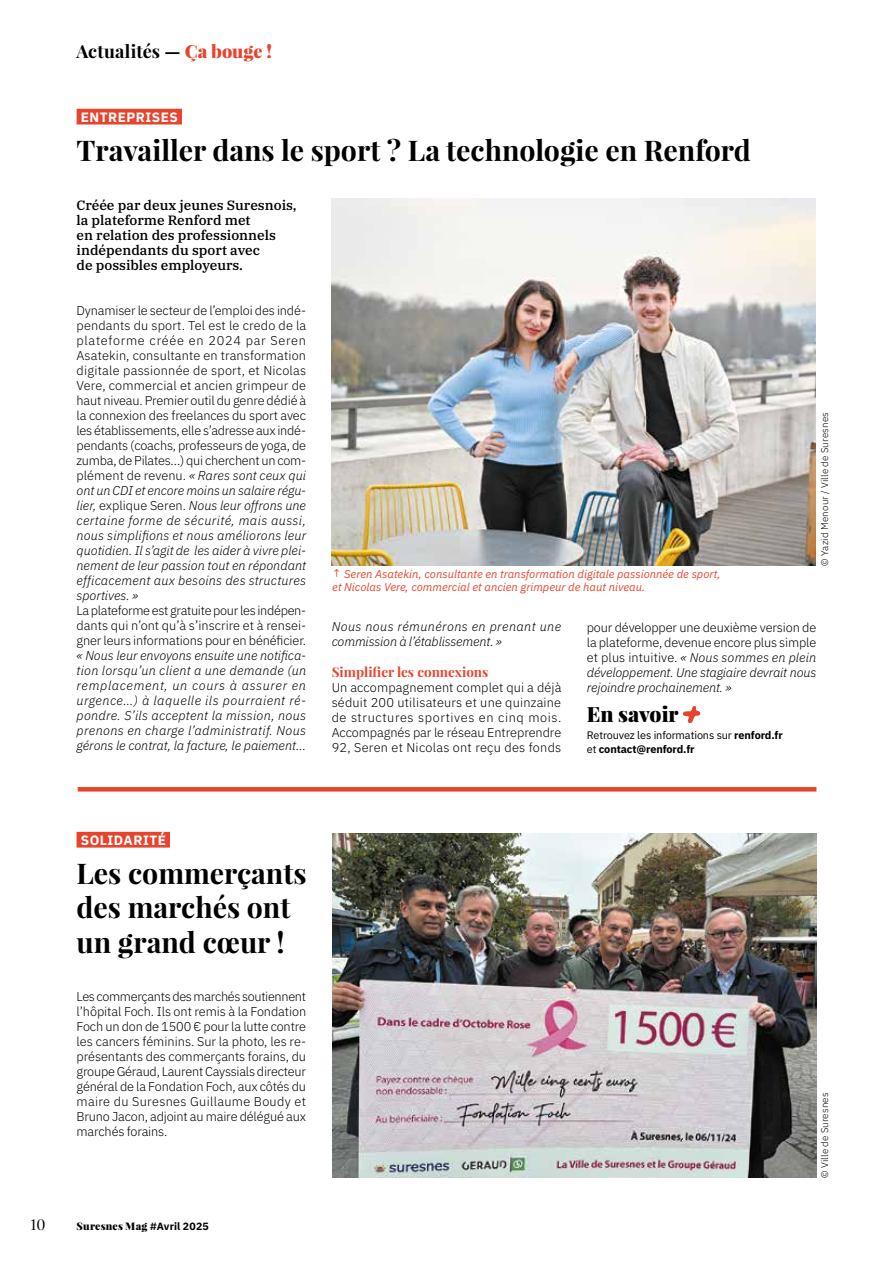
<style>
.page{position:relative;width:893px;height:1263px;background:#fff}
.page>*{position:absolute;margin:0;border:0;box-sizing:border-box;transform-origin:0 0}
.t1{font:700 28.5px/34.5px "Playfair Display";color:#000}
.t2{font:900 21px "Playfair Display";color:#000}
.t3{font:700 18px "Playfair Display";letter-spacing:.005em;color:#000}
.t4{font:15px "Playfair Display";color:#000}
.t5{font:500 13.5px/15px "IBM Plex Serif";color:#000}
.t6{font:700 13.5px "Playfair Display";color:#e7442f}
.t7{font:700 13.5px "IBM Plex Sans";letter-spacing:.04em;color:#fff}
.t8{font:300 12.75px/15px "IBM Plex Sans";letter-spacing:-.01em;color:#000;text-align:justify}
.t9{font:italic 300 12.75px/15px "IBM Plex Sans";letter-spacing:-.005em;color:#000;text-align:justify}
.t10{font:italic 300 12.75px/15px "IBM Plex Sans";letter-spacing:.025em;color:#000}
.t11{font:italic 11.25px/13.5px "IBM Plex Sans";color:#e7442f}
.t12{font:10.8px/13.5px "IBM Plex Sans";letter-spacing:-.01em;color:#000}
.t13{font:900 10.5px "Playfair Display";letter-spacing:.015em;color:#000}
.t14{font:300 9.75px "IBM Plex Sans";letter-spacing:.015em;color:#000}
.s1{font-weight:900;color:#e7442f}
.s2{font-style:italic}
.s3{font-weight:700}
.s4{font-family:"IBM Plex Sans";font-weight:700}
</style>
<div class="page">
<div style="left:77px;top:109px;width:105px;height:15px;background:#e7442f"></div>
<div style="left:77px;top:832px;width:93px;height:15px;background:#e7442f"></div>
<img style="left:332px;top:199px;width:483px;height:367px">
<svg style="left:683px;top:706px;width:17px;height:17px"></svg>
<svg style="left:78px;top:787px;width:738px;height:4px;background:#e74732"></svg>
<img style="left:332px;top:833px;width:484px;height:345px">
<h3 class="t3" style="left:77px;top:40px;width:197px">Actualités — <span class="s1">Ça bouge !</span></h3>
<p class="t7" style="left:81px;top:106px;width:99px">ENTREPRISES</p>
<h1 class="t1" style="left:77px;top:132px;width:676px">Travailler dans le sport ? La technologie en Renford</h1>
<p class="t5" style="left:77px;top:197px;width:222px">Créée par deux jeunes Suresnois, la plateforme Renford met<br>en relation des professionnels indépendants du sport avec<br>de possibles employeurs.</p>
<p class="t8" style="left:77px;top:302px;width:231px">Dynamiser le secteur de l’emploi des indé&shy;pendants du sport. Tel est le credo de la plateforme créée en 2024 par Seren Asatekin, consultante en transformation digitale passionnée de sport, et Nicolas Vere, commercial et ancien grimpeur de haut niveau. Premier outil du genre dédié à la connexion des freelances du sport avec les établissements, elle s’adresse aux indé&shy;pendants (coachs, professeurs de yoga, de zumba, de Pilates…) qui cherchent un com&shy;plément de revenu. <span class="s2">« Rares sont ceux qui ont un CDI et encore moins un salaire régu&shy;lier,</span> explique Seren. <span class="s2">Nous leur offrons une certaine forme de sécurité, mais aussi, nous simplifions et nous améliorons leur quotidien. Il s’agit de les aider à vivre plei&shy;nement de leur passion tout en répondant efficacement aux besoins des structures sportives. »</span></p>
<p class="t8" style="left:77px;top:602px;width:231px">La plateforme est gratuite pour les indépen&shy;dants qui n’ont qu’à s’inscrire et à rensei&shy;gner leurs informations pour en bénéficier.</p>
<p class="t9" style="left:77px;top:647px;width:231px">« Nous leur envoyons ensuite une notifica&shy;tion lorsqu’un client a une demande (un remplacement, un cours à assurer en urgence…) à laquelle ils pourraient ré&shy;pondre. S’ils acceptent la mission, nous prenons en charge l’administratif. Nous gérons le contrat, la facture, le paiement…</p>
<p class="t11" style="left:332px;top:566px;width:390px;text-indent:12px">Seren Asatekin, consultante en transformation digitale passionnée de sport, et Nicolas Vere, commercial et ancien grimpeur de haut niveau.</p>
<p class="t14" style="left:817px;top:566px;width:155px;rotate:-90deg">© Yazid Menour / Ville de Suresnes</p>
<p class="t10" style="left:332px;top:618px;width:231px">Nous nous rémunérons en prenant une commission à l’établissement. »</p>
<p class="t6" style="left:332px;top:663px;width:158px">Simplifier les connexions</p>
<p class="t8" style="left:332px;top:678px;width:231px">Un accompagnement complet qui a déjà séduit 200 utilisateurs et une quinzaine de structures sportives en cinq mois.<br>Accompagnés par le réseau Entreprendre 92, Seren et Nicolas ont reçu des fonds</p>
<p class="t8" style="left:587px;top:618px;width:231px">pour développer une deuxième version de la plateforme, devenue encore plus simple et plus intuitive. <span class="s2">« Nous sommes en plein développement. Une stagiaire devrait nous rejoindre prochainement. »</span></p>
<h2 class="t2" style="left:587px;top:700px;width:93px">En savoir</h2>
<p class="t12" style="left:587px;top:728px;width:197px">Retrouvez les informations sur <span class="s3">renford.fr </span>et <span class="s3">contact@renford.fr</span></p>
<p class="t7" style="left:81px;top:829px;width:87px">SOLIDARITÉ</p>
<h1 class="t1" style="left:77px;top:855px;width:232px">Les commerçants des marchés ont un grand cœur !</h1>
<p class="t8" style="left:77px;top:987px;width:231px">Les commerçants des marchés soutiennent l’hôpital Foch. Ils ont remis à la Fondation Foch un don de 1500 € pour la lutte contre les cancers féminins. Sur la photo, les re&shy;présentants des commerçants forains, du groupe Géraud, Laurent Cayssials directeur général de la Fondation Foch, aux côtés du maire du Suresnes Guillaume Boudy et Bruno Jacon, adjoint au maire délégué aux marchés forains.</p>
<p class="t4" style="left:31px;top:1215px;width:16px">10</p>
<p class="t13" style="left:77px;top:1219px;width:134px">Suresnes Mag <span class="s4">#Avril 2025</span></p>
<p class="t14" style="left:817px;top:1178px;width:87px;rotate:-90deg">© Ville de Suresnes</p>
</div>
